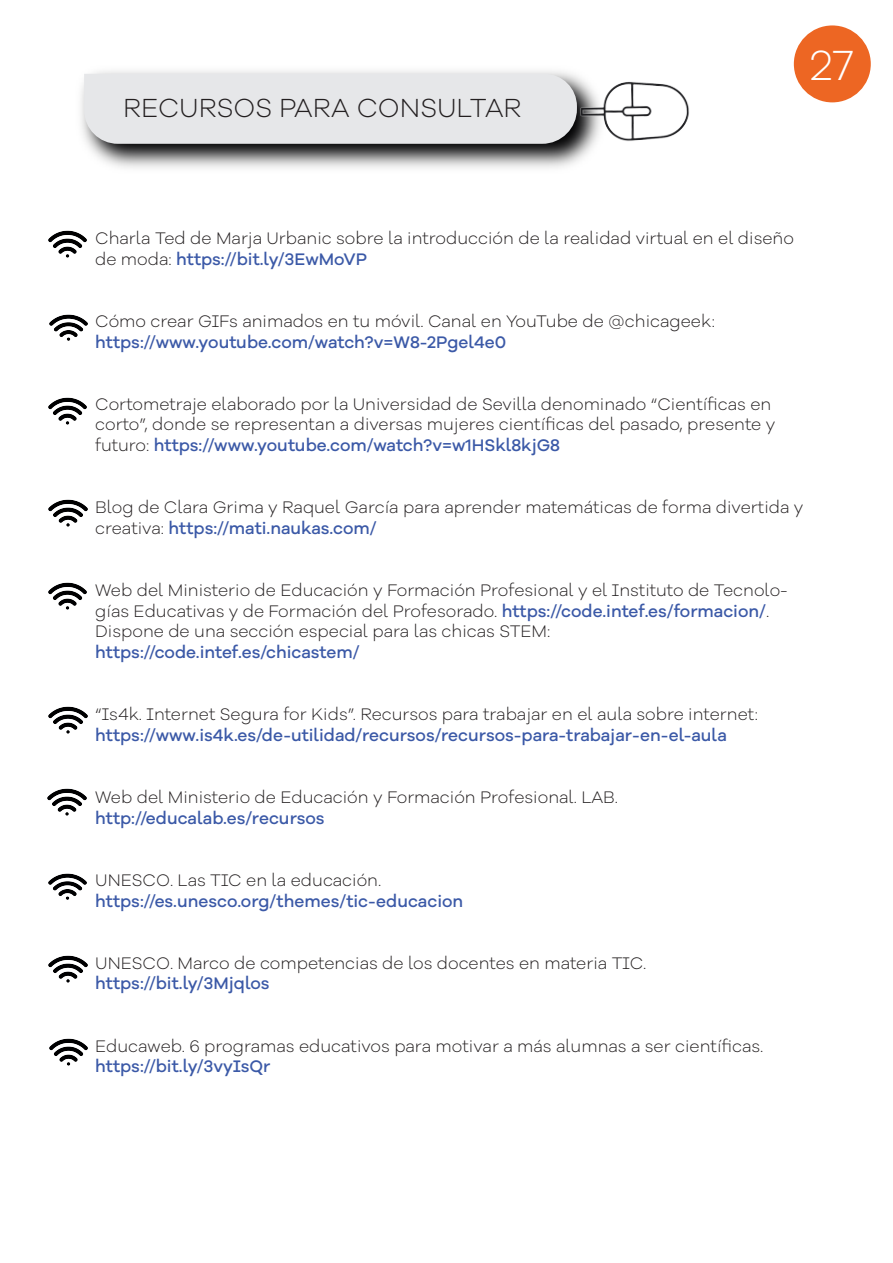
<style>
.page{position:relative;width:893px;height:1263px;background:#fff}
.page>*{position:absolute;margin:0;border:0;box-sizing:border-box;transform-origin:0 0}
.t1{font:300 43.5px "Galano Grotesque Alt";color:#fff}
.t2{font:300 27px "Galano Grotesque Alt";color:#231f20}
.t3{font:300 17.25px/20.7px "Galano Grotesque Alt";color:#231f20}
.t4{font:500 17.25px "Galano Grotesque Alt";color:#3b59a7}
.s1{font-weight:500;color:#3b59a7}
</style>
<div class="page">
<img style="left:81px;top:71px;width:510px;height:97px">
<div style="left:84px;top:74px;width:425px;height:70px;background:#e6e7e9"></div>
<img style="left:49px;top:1038px;width:39px;height:28px">
<img style="left:48px;top:955px;width:40px;height:28px">
<img style="left:48px;top:873px;width:39px;height:27px">
<img style="left:47px;top:788px;width:40px;height:28px">
<img style="left:48px;top:706px;width:40px;height:28px">
<img style="left:48px;top:582px;width:39px;height:28px">
<img style="left:48px;top:499px;width:40px;height:28px">
<img style="left:48px;top:397px;width:39px;height:28px">
<img style="left:49px;top:314px;width:39px;height:27px">
<img style="left:48px;top:230px;width:39px;height:28px">
<img style="left:509px;top:71px;width:180px;height:78px">
<div style="left:794px;top:25px;width:77px;height:77px;background:#ed6623;border-radius:50%"></div>
<h2 class="t2" style="left:123px;top:91px;width:400px">RECURSOS PARA CONSULTAR</h2>
<h1 class="t1" style="left:810px;top:37px;width:45px">27</h1>
<p class="t3" style="left:95px;top:227px;width:700px">Charla Ted de Marja Urbanic sobre la introducción de la realidad virtual en el diseño de moda: <span class="s1">https://bit.ly/3EwMoVP</span></p>
<p class="t3" style="left:95px;top:310px;width:621px">Cómo crear GIFs animados en tu móvil. Canal en YouTube de @chicageek:</p>
<p class="t4" style="left:95px;top:331px;width:412px">https://www.youtube.com/watch?v=W8-2Pgel4e0</p>
<p class="t3" style="left:95px;top:393px;width:682px">Cortometraje elaborado por la Universidad de Sevilla denominado “Científicas en corto”, donde se representan a diversas mujeres científicas del pasado, presente y futuro: <span class="s1">https://www.youtube.com/watch?v=w1HSkl8kjG8</span></p>
<p class="t3" style="left:95px;top:496px;width:710px">Blog de Clara Grima y Raquel García para aprender matemáticas de forma divertida y creativa: <span class="s1">https://mati.naukas.com/</span></p>
<p class="t3" style="left:95px;top:579px;width:694px">Web del Ministerio de Educación y Formación Profesional y el Instituto de Tecnolo&shy;gías Educativas y de Formación del Profesorado. <span class="s1">https://code.intef.es/formacion/</span>.<br>Dispone de una sección especial para las chicas STEM:</p>
<p class="t4" style="left:95px;top:641px;width:266px">https://code.intef.es/chicastem/</p>
<p class="t3" style="left:95px;top:703px;width:664px">“Is4k. Internet Segura for Kids”. Recursos para trabajar en el aula sobre internet:</p>
<p class="t4" style="left:95px;top:724px;width:633px">https://www.is4k.es/de-utilidad/recursos/recursos-para-trabajar-en-el-aula</p>
<p class="t3" style="left:95px;top:786px;width:524px">Web del Ministerio de Educación y Formación Profesional. LAB.</p>
<p class="t4" style="left:95px;top:807px;width:231px">http://educalab.es/recursos</p>
<p class="t3" style="left:95px;top:869px;width:288px">UNESCO. Las TIC en la educación.</p>
<p class="t4" style="left:95px;top:890px;width:370px">https://es.unesco.org/themes/tic-educacion</p>
<p class="t3" style="left:95px;top:952px;width:553px">UNESCO. Marco de competencias de los docentes en materia TIC.</p>
<p class="t4" style="left:95px;top:972px;width:176px">https://bit.ly/3Mjqlos</p>
<p class="t3" style="left:95px;top:1035px;width:670px">Educaweb. 6 programas educativos para motivar a más alumnas a ser científicas.</p>
<p class="t4" style="left:95px;top:1055px;width:177px">https://bit.ly/3vyIsQr</p>
</div>
